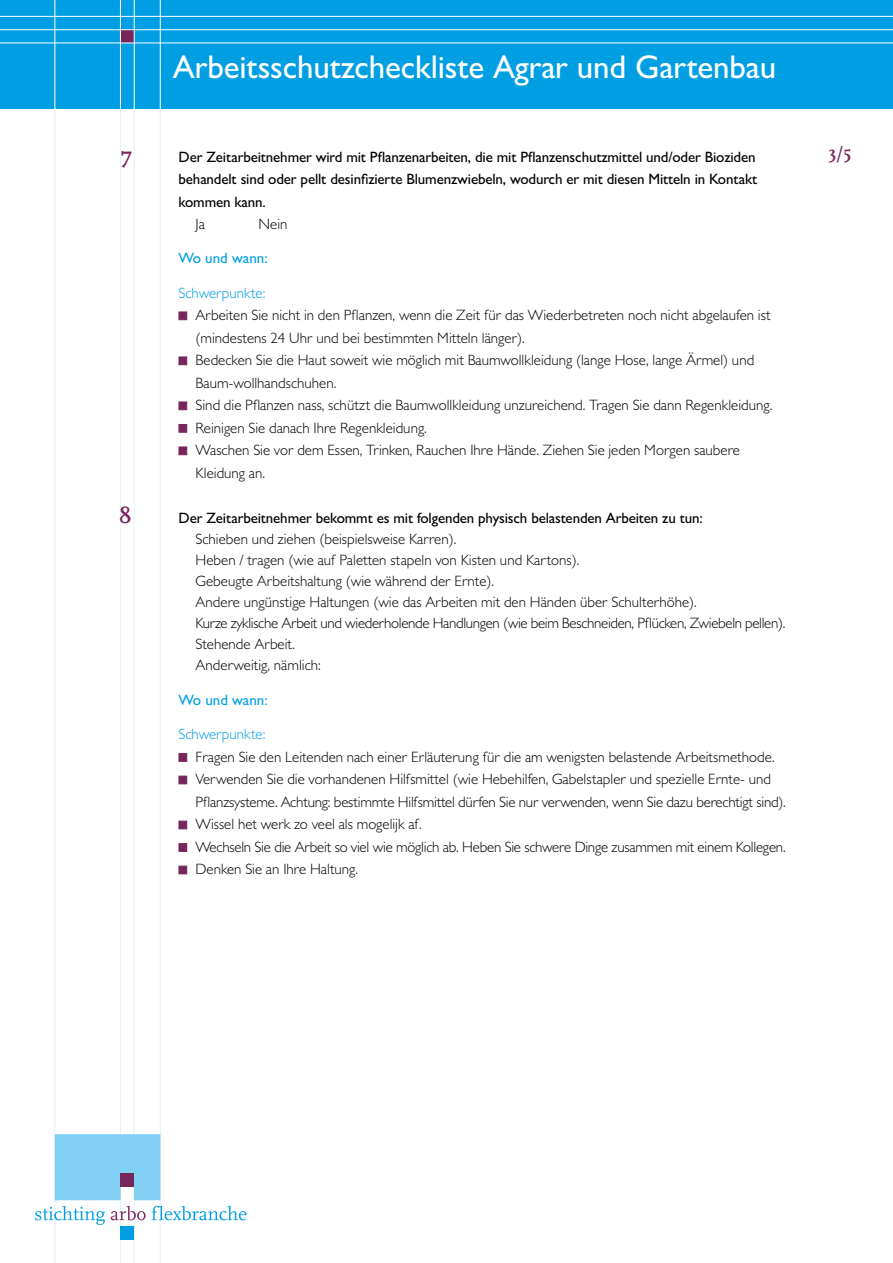
<style>
.page{position:relative;width:893px;height:1263px;background:#fff}
.page>*{position:absolute;margin:0;border:0;box-sizing:border-box;transform-origin:0 0}
.t1{font:500 33px "Gill Sans MT Pro";letter-spacing:-.005em;color:#fff}
.t2{font:700 22.5px "Scala";color:#77265b}
.t3{font:700 18px "Scala";color:#77265b}
.t4{font:300 15px/22.5px "Gill Sans MT Pro";color:#000}
.t5{font:500 15px/22.5px "Gill Sans MT Pro";letter-spacing:-.01em;color:#000}
.t6{font:300 15px "Gill Sans MT Pro";color:#009fe3}
.t7{font:500 15px "Gill Sans MT Pro";color:#009fe3}
</style>
<div class="page">
<div style="left:0;top:0;width:893px;height:108px;background:#009fe3"></div>
<div style="left:120px;top:30px;width:14px;height:13px;background:#77265b"></div>
<hr style="left:0;top:43px;width:893px;height:1px;background:#fff">
<hr style="left:0;top:29px;width:893px;height:1px;background:#fff">
<hr style="left:0;top:16px;width:893px;height:1px;background:#fff">
<hr style="left:160px;top:0;width:1px;height:108px;background:#fff">
<hr style="left:120px;top:0;width:1px;height:108px;background:#fff">
<hr style="left:54px;top:0;width:1px;height:108px;background:#fff">
<hr style="left:134px;top:0;width:1px;height:108px;background:#fff">
<hr style="left:160px;top:108px;width:1px;height:1155px;background:#dff2fd">
<hr style="left:120px;top:108px;width:1px;height:1155px;background:#dff2fd">
<hr style="left:54px;top:108px;width:1px;height:1155px;background:#dff2fd">
<hr style="left:134px;top:108px;width:1px;height:1155px;background:#dff2fd">
<svg style="left:35px;top:1206px;width:70px;height:19px"></svg>
<svg style="left:111px;top:1206px;width:35px;height:14px"></svg>
<svg style="left:152px;top:1206px;width:95px;height:14px"></svg>
<div style="left:55px;top:1134px;width:105px;height:66px;background:#83d0f5"></div>
<div style="left:121px;top:1174px;width:13px;height:13px;background:#77265b"></div>
<div style="left:121px;top:1227px;width:13px;height:13px;background:#009fe3"></div>
<div style="left:179px;top:312px;width:8px;height:8px;background:#77265b;border:1px solid #77265b"></div>
<div style="left:179px;top:357px;width:8px;height:8px;background:#77265b;border:1px solid #77265b"></div>
<div style="left:179px;top:402px;width:8px;height:8px;background:#77265b;border:1px solid #77265b"></div>
<div style="left:179px;top:424px;width:8px;height:9px;background:#77265b;border:1px solid #77265b"></div>
<div style="left:179px;top:447px;width:8px;height:8px;background:#77265b;border:1px solid #77265b"></div>
<div style="left:179px;top:753px;width:8px;height:9px;background:#77265b;border:1px solid #77265b"></div>
<div style="left:179px;top:776px;width:8px;height:8px;background:#77265b;border:1px solid #77265b"></div>
<div style="left:179px;top:821px;width:8px;height:8px;background:#77265b;border:1px solid #77265b"></div>
<div style="left:179px;top:843px;width:8px;height:9px;background:#77265b;border:1px solid #77265b"></div>
<div style="left:179px;top:866px;width:8px;height:8px;background:#77265b;border:1px solid #77265b"></div>
<h1 class="t1" style="left:173px;top:48px;width:605px">Arbeitsschutzcheckliste Agrar und Gartenbau</h1>
<h2 class="t2" style="left:121px;top:142px;width:13px">7</h2>
<p class="t5" style="left:179px;top:146px;width:579px">Der Zeitarbeitnehmer wird mit Pflanzenarbeiten, die mit Pflanzenschutzmittel und/oder Bioziden</p>
<p class="t3" style="left:828px;top:142px;width:24px">3/5</p>
<p class="t5" style="left:179px;top:168px;width:580px">behandelt sind oder pellt desinfizierte Blumenzwiebeln, wodurch er mit diesen Mitteln in Kontakt kommen kann.</p>
<p class="t4" style="left:196px;top:212px;width:11px">Ja</p>
<p class="t4" style="left:259px;top:212px;width:30px">Nein</p>
<p class="t7" style="left:179px;top:249px;width:91px">Wo und wann:</p>
<p class="t6" style="left:179px;top:283px;width:88px">Schwerpunkte:</p>
<p class="t4" style="left:196px;top:304px;width:578px">Arbeiten Sie nicht in den Pflanzen, wenn die Zeit für das Wiederbetreten noch nicht abgelaufen ist (mindestens 24 Uhr und bei bestimmten Mitteln länger).<br>Bedecken Sie die Haut soweit wie möglich mit Baumwollkleidung (lange Hose, lange Ärmel) und Baum-wollhandschuhen.<br>Sind die Pflanzen nass, schützt die Baumwollkleidung unzureichend. Tragen Sie dann Regenkleidung.<br>Reinigen Sie danach Ihre Regenkleidung.<br>Waschen Sie vor dem Essen, Trinken, Rauchen Ihre Hände. Ziehen Sie jeden Morgen saubere Kleidung an.</p>
<h2 class="t2" style="left:119px;top:502px;width:14px">8</h2>
<p class="t5" style="left:179px;top:506px;width:526px">Der Zeitarbeitnehmer bekommt es mit folgenden physisch belastenden Arbeiten zu tun:</p>
<p class="t4" style="left:196px;top:528px;width:591px;line-height:21.1px">Schieben und ziehen (beispielsweise Karren).<br>Heben / tragen (wie auf Paletten stapeln von Kisten und Kartons).<br>Gebeugte Arbeitshaltung (wie während der Ernte).<br>Andere ungünstige Haltungen (wie das Arbeiten mit den Händen über Schulterhöhe).<br>Kurze zyklische Arbeit und wiederholende Handlungen (wie beim Beschneiden, Pflücken, Zwiebeln pellen).<br>Stehende Arbeit.<br>Anderweitig, nämlich:</p>
<p class="t7" style="left:179px;top:691px;width:91px">Wo und wann:</p>
<p class="t6" style="left:179px;top:725px;width:88px">Schwerpunkte:</p>
<p class="t4" style="left:196px;top:745px;width:592px">Fragen Sie den Leitenden nach einer Erläuterung für die am wenigsten belastende Arbeitsmethode.<br>Verwenden Sie die vorhandenen Hilfsmittel (wie Hebehilfen, Gabelstapler und spezielle Ernte- und Pflanzsysteme. Achtung: bestimmte Hilfsmittel dürfen Sie nur verwenden, wenn Sie dazu berechtigt sind).<br>Wissel het werk zo veel als mogelijk af.<br>Wechseln Sie die Arbeit so viel wie möglich ab. Heben Sie schwere Dinge zusammen mit einem Kollegen.<br>Denken Sie an Ihre Haltung.</p>
</div>
